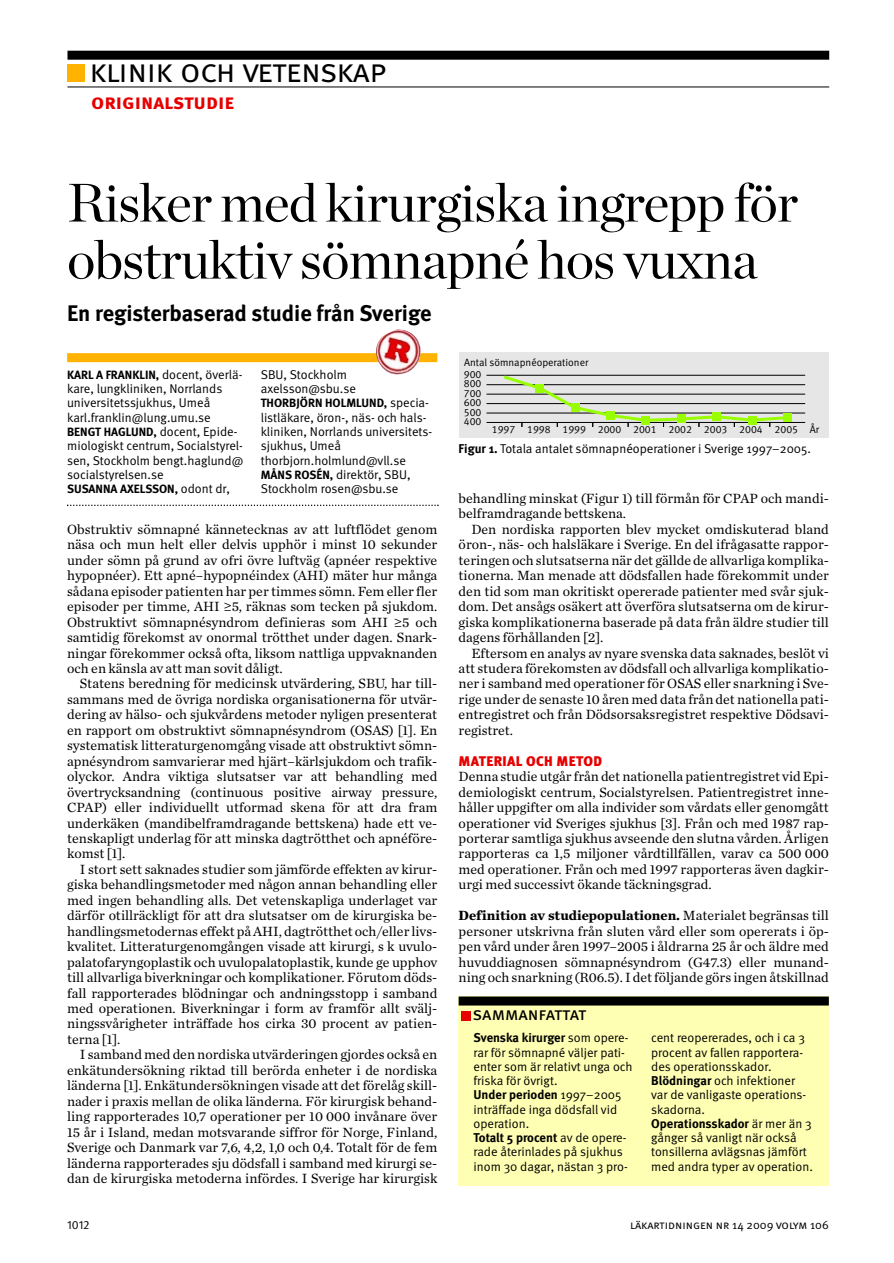
<style>
.page{position:relative;width:894px;height:1263px;background:#fff}
.page>*{position:absolute;margin:0;border:0;box-sizing:border-box;transform-origin:0 0}
.t1{font:54px/57px "Chronicle LT Display";letter-spacing:-.01em;color:#000}
.t2{font:33px "Meta LT Normal Small Caps";letter-spacing:-.015em;color:#000}
.t3{font:22.5px "Meta LT Bold";color:#000}
.t4{font:21px "Meta LT Bold Small Caps";color:#e60000}
.t5{font:18px "Meta LT Book Small Caps";letter-spacing:-.005em;color:#000}
.t6{font:13.95px/15.5px "Chronicle LT Text";color:#000;text-align:justify}
.t7{font:13.95px "Meta LT Black";letter-spacing:.025em;color:#e60000}
.t8{font:12.75px/14.2px "Meta LT Normal";color:#000}
.t9{font:12.75px "Meta LT Bold";color:#000}
.t10{font:12px "Meta LT Bold";color:#000}
.t11{font:12px "Meta LT Normal Small Caps";color:#000}
.t12{font:12px "Meta LT Normal Utilities";color:#000}
.t13{font:10.5px "Meta LT Normal Tabular";color:#000}
.s1{font-family:"Meta LT Normal";font-size:12.75px}
.s2{font-family:"Meta LT Bold";font-size:12px}
.s3{font-family:"Times NR Dual Greek";font-size:12px}
.s4{font-family:"Meta LT Bold"}
.s5{font-weight:700}
.s6{font-family:"Meta LT Normal"}
</style>
<div class="page">
<div style="left:67px;top:51px;width:762px;height:9px;background:#000"></div>
<hr style="left:67px;top:87px;width:762px;height:1px;background:#000">
<div style="left:67px;top:64px;width:18px;height:18px;background:#ffb300"></div>
<div style="left:67px;top:353px;width:370px;height:9px;background:#ffb300"></div>
<svg style="left:67px;top:504px;width:371px;height:2px"></svg>
<img style="left:375px;top:329px;width:47px;height:46px">
<div style="left:458px;top:1012px;width:370px;height:173px;background:#ffffb3"></div>
<div style="left:458px;top:996px;width:370px;height:30px;background:#ffffb3"></div>
<div style="left:458px;top:996px;width:370px;height:9px;background:#000"></div>
<div style="left:461px;top:1011px;width:10px;height:9px;background:#e60000"></div>
<div style="left:458px;top:352px;width:370px;height:85px;background:#e6e6e6"></div>
<hr style="left:486px;top:422px;width:319px;height:1px;background:#000">
<hr style="left:486px;top:403px;width:319px;height:1px;background:#000">
<hr style="left:486px;top:384px;width:319px;height:1px;background:#000">
<hr style="left:486px;top:412px;width:319px;height:1px;background:#000">
<hr style="left:486px;top:394px;width:319px;height:1px;background:#000">
<hr style="left:486px;top:375px;width:319px;height:1px;background:#000">
<svg style="left:500px;top:374px;width:290px;height:53px"></svg>
<div style="left:535px;top:384px;width:8px;height:8px;background:#9f0"></div>
<div style="left:570px;top:403px;width:9px;height:8px;background:#9f0"></div>
<div style="left:606px;top:411px;width:8px;height:8px;background:#9f0"></div>
<div style="left:641px;top:416px;width:9px;height:8px;background:#9f0"></div>
<div style="left:676px;top:415px;width:9px;height:8px;background:#9f0"></div>
<div style="left:712px;top:413px;width:8px;height:8px;background:#9f0"></div>
<div style="left:747px;top:416px;width:9px;height:8px;background:#9f0"></div>
<div style="left:783px;top:413px;width:8px;height:9px;background:#9f0"></div>
<h2 class="t2" style="left:90px;top:52px;width:298px">klinik och vetenskap</h2>
<h3 class="t4" style="left:91px;top:90px;width:144px">originalstudie</h3>
<h1 class="t1" style="left:67px;top:174px;width:732px">Risker med kirurgiska ingrepp för obstruktiv sömnapné hos vuxna</h1>
<h3 class="t3" style="left:67px;top:305px;width:366px">En registerbaserad studie från Sverige</h3>
<p class="t10" style="left:67px;top:370px;width:177px">KARL A FRANKLIN, <span class="s1">docent, överlä-</span></p>
<p class="t8" style="left:67px;top:382px;width:157px">kare, lungkliniken, Norrlands universitetssjukhus, Umeå karl.franklin@lung.umu.se</p>
<p class="t10" style="left:67px;top:427px;width:172px">BENGT HAGLUND, <span class="s1">docent, Epide-</span></p>
<p class="t8" style="left:67px;top:439px;width:178px;text-align:justify">miologiskt centrum, Socialstyrel&shy;sen, Stockholm bengt.haglund@ socialstyrelsen.se</p>
<p class="t10" style="left:67px;top:484px;width:164px">SUSANNA AXELSSON, <span class="s1">odont dr,</span></p>
<p class="t8" style="left:261px;top:368px;width:97px">SBU, Stockholm axelsson@sbu.se</p>
<p class="t10" style="left:261px;top:399px;width:170px">THORBJÖRN HOLMLUND, <span class="s1">specia-</span></p>
<p class="t8" style="left:261px;top:411px;width:173px">listläkare, öron-, näs- och hals&shy;kliniken, Norrlands universitets&shy;sjukhus, Umeå thorbjorn.holmlund@vll.se<br><span class="s2">MÅNS ROSÉN,</span> direktör, SBU,<br>Stockholm rosen@sbu.se</p>
<p class="t6" style="left:67px;top:521px;width:371px">Obstruktiv sömnapné kännetecknas av att luftflödet genom näsa och mun helt eller delvis upphör i minst 10 sekunder under sömn på grund av ofri övre luftväg (apnéer respektive hypopnéer). Ett apné–hypopnéindex (AHI) mäter hur många sådana episoder patienten har per timmes sömn. Fem eller fler episoder per timme, AHI <span class="s3">≥</span>5, räknas som tecken på sjukdom.<br>Obstruktivt sömnapnésyndrom definieras som AHI <span class="s3">≥</span>5 och samtidig förekomst av onormal trötthet under dagen. Snark&shy;ningar förekommer också ofta, liksom nattliga uppvaknanden och en känsla av att man sovit dåligt.</p>
<p class="t6" style="left:67px;top:676px;width:371px;text-indent:13px">Statens beredning för medicinsk utvärdering, SBU, har till&shy;sammans med de övriga nordiska organisationerna för utvär&shy;dering av hälso- och sjukvårdens metoder nyligen presenterat en rapport om obstruktivt sömnapnésyndrom (OSAS) [1]. En systematisk litteraturgenomgång visade att obstruktivt sömn&shy;apnésyndrom samvarierar med hjärt–kärlsjukdom och trafik&shy;olyckor. Andra viktiga slutsatser var att behandling med övertrycksandning (continuous positive airway pressure, CPAP) eller individuellt utformad skena för att dra fram underkäken (mandibelframdragande bettskena) hade ett ve&shy;tenskapligt underlag för att minska dagtrötthet och apnéföre&shy;komst [1].</p>
<p class="t6" style="left:67px;top:861px;width:371px;text-indent:13px">I stort sett saknades studier som jämförde effekten av kirur&shy;giska behandlingsmetoder med någon annan behandling eller med ingen behandling alls. Det vetenskapliga underlaget var därför otillräckligt för att dra slutsatser om de kirurgiska be&shy;handlingsmetodernas effekt påAHI, dagtrötthet och/eller livs&shy;kvalitet. Litteraturgenomgången visade att kirurgi, s k uvulo&shy;palatofaryngoplastik och uvulopalatoplastik, kunde ge upphov till allvarliga biverkningar och komplikationer. Förutom döds&shy;fall rapporterades blödningar och andningsstopp i samband med operationen. Biverkningar i form av framför allt svälj&shy;ningssvårigheter inträffade hos cirka 30 procent av patien&shy;terna [1].</p>
<p class="t6" style="left:67px;top:1046px;width:371px;text-indent:13px">I samband med den nordiska utvärderingen gjordes också en enkätundersökning riktad till berörda enheter i de nordiska länderna [1]. Enkätundersökningen visade att det förelåg skill&shy;nader i praxis mellan de olika länderna. För kirurgisk behand&shy;ling rapporterades 10,7 operationer per 10 000 invånare över 15 år i Island, medan motsvarande siffror för Norge, Finland, Sverige och Danmark var 7,6, 4,2, 1,0 och 0,4. Totalt för de fem länderna rapporterades sju dödsfall i samband med kirurgi se&shy;dan de kirurgiska metoderna infördes. I Sverige har kirurgisk</p>
<p class="t13" style="left:464px;top:358px;width:126px">Antal sömnapnéoperationer</p>
<p class="t13" style="left:463px;top:370px;width:19px">900</p>
<p class="t13" style="left:463px;top:380px;width:19px">800</p>
<p class="t13" style="left:463px;top:408px;width:19px">500</p>
<p class="t13" style="left:463px;top:389px;width:19px">700</p>
<p class="t13" style="left:463px;top:398px;width:19px">600</p>
<p class="t13" style="left:463px;top:417px;width:19px">400</p>
<p class="t13" style="left:491px;top:425px;width:329px">1997 1998 1999 2000 2001 2002 2003 2004 2005 År</p>
<p class="t8" style="left:458px;top:442px;width:354px"><span class="s4">Figur 1.</span> Totala antalet sömnapnéoperationer i Sverige 1997–2005.</p>
<p class="t6" style="left:458px;top:490px;width:371px">behandling minskat (Figur 1) till förmån för CPAP och mandi&shy;belframdragande bettskena.</p>
<p class="t6" style="left:458px;top:521px;width:371px;text-indent:13px">Den nordiska rapporten blev mycket omdiskuterad bland öron-, näs- och halsläkare i Sverige. En del ifrågasatte rappor&shy;teringen och slutsatserna när det gällde de allvarliga komplika&shy;tionerna. Man menade att dödsfallen hade förekommit under den tid som man okritiskt opererade patienter med svår sjuk&shy;dom. Det ansågs osäkert att överföra slutsatserna om de kirur&shy;giska komplikationerna baserade på data från äldre studier till dagens förhållanden [2].</p>
<p class="t6" style="left:458px;top:645px;width:371px;text-indent:13px">Eftersom en analys av nyare svenska data saknades, beslöt vi att studera förekomsten av dödsfall och allvarliga komplikatio&shy;ner i samband med operationer för OSAS eller snarkning i Sve&shy;rige under de senaste 10 åren med data från det nationella pati&shy;entregistret och från Dödsorsaksregistret respektive Dödsavi&shy;registret.</p>
<p class="t7" style="left:458px;top:755px;width:145px">MATERIAL OCH METOD</p>
<p class="t6" style="left:458px;top:768px;width:371px">Denna studie utgår från det nationella patientregistret vidEpi&shy;demiologiskt centrum, Socialstyrelsen. Patientregistret inne&shy;håller uppgifter om alla individer som vårdats eller genomgått operationer vid Sveriges sjukhus [3]. Från och med 1987 rap&shy;porterar samtliga sjukhus avseende den slutna vården. Årligen rapporteras ca 1,5 miljoner vårdtillfällen, varav ca 500 000 med operationer. Från och med 1997 rapporteras även dagkir&shy;urgi med successivt ökande täckningsgrad.</p>
<p class="t6" style="left:458px;top:907px;width:371px"><span class="s5">Definition av studiepopulationen.</span> Materialet begränsas till personer utskrivna från sluten vård eller som opererats i öp&shy;pen vård under åren 1997–2005 i åldrarna 25 år och äldre med huvuddiagnosen sömnapnésyndrom (G47.3) eller munand&shy;ning och snarkning (R06.5). I detföljande görs ingen åtskillnad</p>
<p class="t5" style="left:472px;top:1003px;width:115px">sammanfattat</p>
<p class="t9" style="left:473px;top:1033px;width:156px">Svenska kirurger <span class="s6">som opere-</span></p>
<p class="t8" style="left:473px;top:1046px;width:160px">rar för sömnapné väljer pati&shy;enter som är relativt unga och friska för övrigt.</p>
<p class="t9" style="left:473px;top:1090px;width:149px">Under perioden <span class="s6">1997–2005</span></p>
<p class="t8" style="left:473px;top:1103px;width:145px">inträffade inga dödsfall vid operation.</p>
<p class="t9" style="left:473px;top:1132px;width:154px">Totalt 5 procent <span class="s6">av de opere-</span></p>
<p class="t8" style="left:473px;top:1145px;width:156px">rade återinlades på sjukhus inom 30 dagar, nästan 3 pro-</p>
<p class="t8" style="left:651px;top:1031px;width:156px">cent reopererades, och i ca 3 procent av fallen rapportera&shy;des operationsskador.<br><span class="s4">Blödningar</span> och infektioner var de vanligaste operations&shy;skadorna.</p>
<p class="t9" style="left:651px;top:1118px;width:162px">Operationsskador <span class="s6">är mer än 3</span></p>
<p class="t8" style="left:651px;top:1131px;width:163px">gånger så vanligt när också tonsillerna avlägsnas jämfört med andra typer av operation.</p>
<p class="t12" style="left:67px;top:1221px;width:24px">1012</p>
<p class="t11" style="left:630px;top:1218px;width:200px">läkartidningen nr 14 2009 volym 106</p>
</div>
